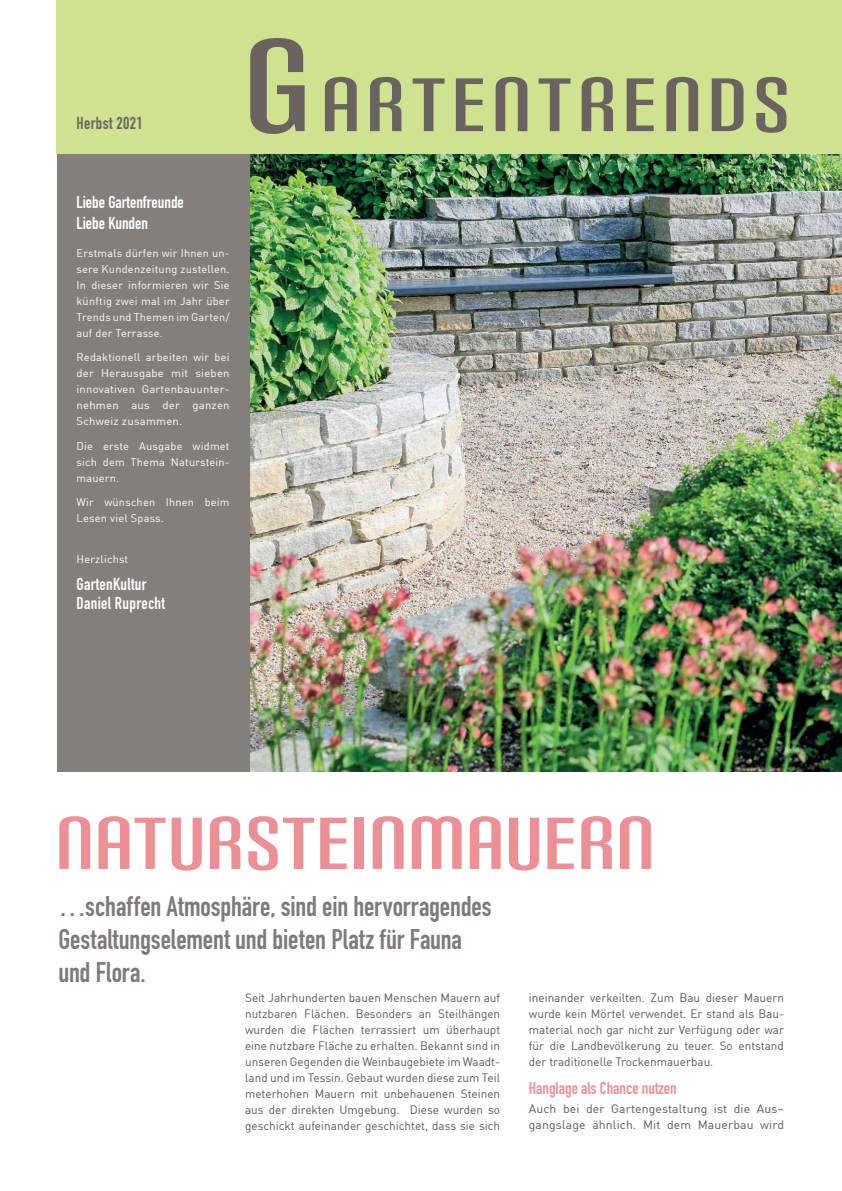
<style>
.page{position:relative;width:842px;height:1191px;background:#fff}
.page>*{position:absolute;margin:0;border:0;box-sizing:border-box;transform-origin:0 0}
.t1{font:700 74px "Carbon Rg";letter-spacing:.105em;color:#6b6360}
.t2{font:700 72px "Carbon Rg";letter-spacing:.04em;color:#ed9095}
.t3{font:700 28px/33px "DIN Condensed";letter-spacing:-.005em;color:#817977}
.t4{font:700 17px/21.7px "DIN Condensed";color:#fff}
.t5{font:700 17px/19px "DIN Condensed";letter-spacing:.02em;color:#fff}
.t6{font:700 17px "DIN Condensed";color:#ed9096}
.t7{font:700 17px "DIN Condensed";letter-spacing:.02em;color:#6b6360}
.t8{font:12px/16px "DIN";color:#5f5653;text-align:justify}
.t9{font:11px/16px "DIN";letter-spacing:.02em;color:#fff;text-align:justify}
.s1{font-size:127px}
</style>
<div class="page">
<img style="left:249px;top:153px;width:593px;height:618px">
<div style="left:57px;top:153px;width:192px;height:618px;background:#857f7b"></div>
<div style="left:57px;top:0;width:785px;height:153px;background:#cfe28f"></div>
<h3 class="t7" style="left:77px;top:112px;width:68px">Herbst 2021</h3>
<h1 class="t1" style="left:246px;top:63px;width:545px"><span class="s1">G</span>ARTENTRENDS</h1>
<h3 class="t4" style="left:77px;top:191px;width:109px">Liebe Gartenfreunde<br>Liebe Kunden</h3>
<p class="t9" style="left:77px;top:245px;width:155px">Erstmals dürfen wir Ihnen un&shy;sere Kundenzeitung zustellen.<br>In dieser informieren wir Sie künftig zwei mal im Jahr über Trends und Themen im Garten/ auf der Terrasse.</p>
<p class="t9" style="left:77px;top:349px;width:155px">Redaktionell arbeiten wir bei der Herausgabe mit sieben innovativen Gartenbauunter&shy;nehmen aus der ganzen Schweiz zusammen.</p>
<p class="t9" style="left:77px;top:438px;width:155px">Die erste Ausgabe widmet sich dem Thema Naturstein&shy;mauern.</p>
<p class="t9" style="left:77px;top:494px;width:155px">Wir wünschen Ihnen beim<br>Lesen viel Spass.</p>
<p class="t9" style="left:77px;top:551px;width:53px">Herzlichst</p>
<h3 class="t5" style="left:77px;top:575px;width:90px">GartenKultur<br>Daniel Ruprecht</h3>
<h2 class="t2" style="left:57px;top:803px;width:598px">NATURSTEINMAUERN</h2>
<h3 class="t3" style="left:58px;top:889px;width:435px">…schaffen Atmosphäre, sind ein hervorragendes<br>Gestaltungselement und bieten Platz für Fauna und Flora.</h3>
<p class="t8" style="left:245px;top:989px;width:257px">Seit Jahrhunderten bauen Menschen Mauern auf nutzbaren Flächen. Besonders an Steilhängen wurden die Flächen terrassiert um überhaupt eine nutzbare Fläche zu erhalten. Bekannt sind in unseren Gegenden die Weinbaugebiete im Waadt&shy;land und im Tessin. Gebaut wurden diese zum Teil meterhohen Mauern mit unbehauenen Steinen aus der direkten Umgebung. Diese wurden so geschickt aufeinander geschichtet, dass sie sich</p>
<p class="t8" style="left:529px;top:989px;width:257px">ineinander verkeilten. Zum Bau dieser Mauern wurde kein Mörtel verwendet. Er stand als Bau&shy;material noch gar nicht zur Verfügung oder war für die Landbevölkerung zu teuer. So entstand der traditionelle Trockenmauerbau.</p>
<h3 class="t6" style="left:529px;top:1077px;width:149px">Hanglage als Chance nutzen</h3>
<p class="t8" style="left:529px;top:1100px;width:257px">Auch bei der Gartengestaltung ist die Aus– gangslage ähnlich. Mit dem Mauerbau wird</p>
</div>
